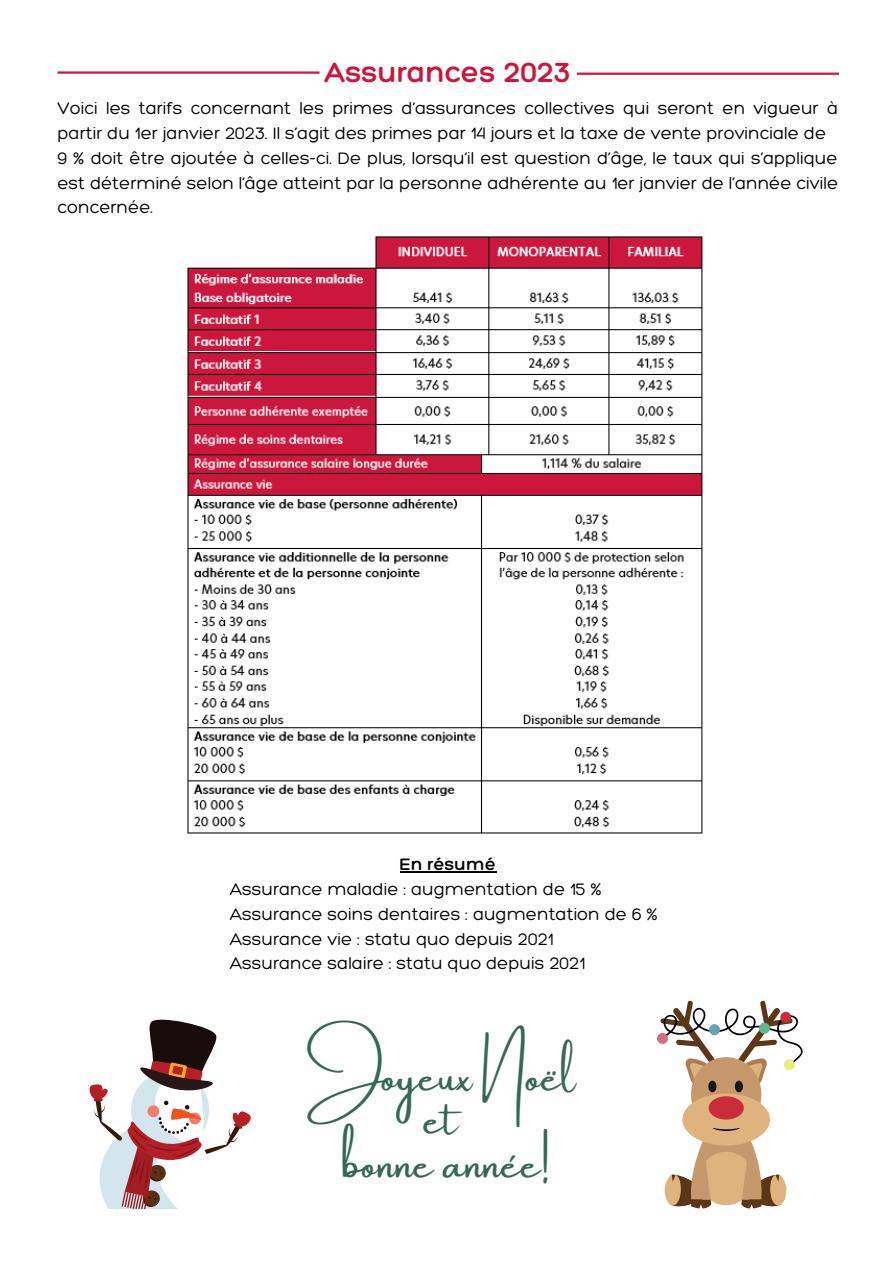
<style>
.page{position:relative;width:893px;height:1264px;background:#fff}
.page>*{position:absolute;margin:0;border:0;box-sizing:border-box;transform-origin:0 0}
.t1{font:41.85px/43.8px "Amsterdam One";color:#376856;text-align:center}
.t2{font:300 30px "Hero";color:#cb173c}
.t3{font:300 18px/24.8px "Hero";color:#000}
.t4{font:300 18px "Hero";color:#000}
</style>
<div class="page">
<hr style="left:57px;top:71px;width:262px;height:3px;background:#cb173c">
<hr style="left:577px;top:73px;width:262px;height:2px;background:#cb173c">
<img style="left:187px;top:236px;width:516px;height:598px">
<svg style="left:657px;top:1000px;width:146px;height:208px"></svg>
<svg style="left:89px;top:1019px;width:162px;height:189px"></svg>
<hr style="left:399px;top:871px;width:97px;height:1px;background:#000">
<h2 class="t2" style="left:325px;top:54px;width:248px">Assurances 2023</h2>
<p class="t3" style="left:57px;top:96px;width:782px">Voici les tarifs concernant les primes d’assurances collectives qui seront en vigueur à partir du 1er janvier 2023. Il s’agit des primes par 14 jours et la taxe de vente provinciale de 9 % doit être ajoutée à celles-ci. De plus, lorsqu’il est question d’âge, le taux qui s’applique est déterminé selon l’âge atteint par la personne adhérente au 1er janvier de l’année civile concernée.</p>
<p class="t4" style="left:399px;top:853px;width:98px">En résumé</p>
<p class="t3" style="left:230px;top:876px;width:429px">Assurance maladie : augmentation de 15 % Assurance soins dentaires : augmentation de 6 % Assurance vie : statu quo depuis 2021<br>Assurance salaire : statu quo depuis 2021</p>
<h1 class="t1" style="left:306px;top:1056px;width:271px">Joyeux Noël et<br>bonne année!</h1>
</div>
